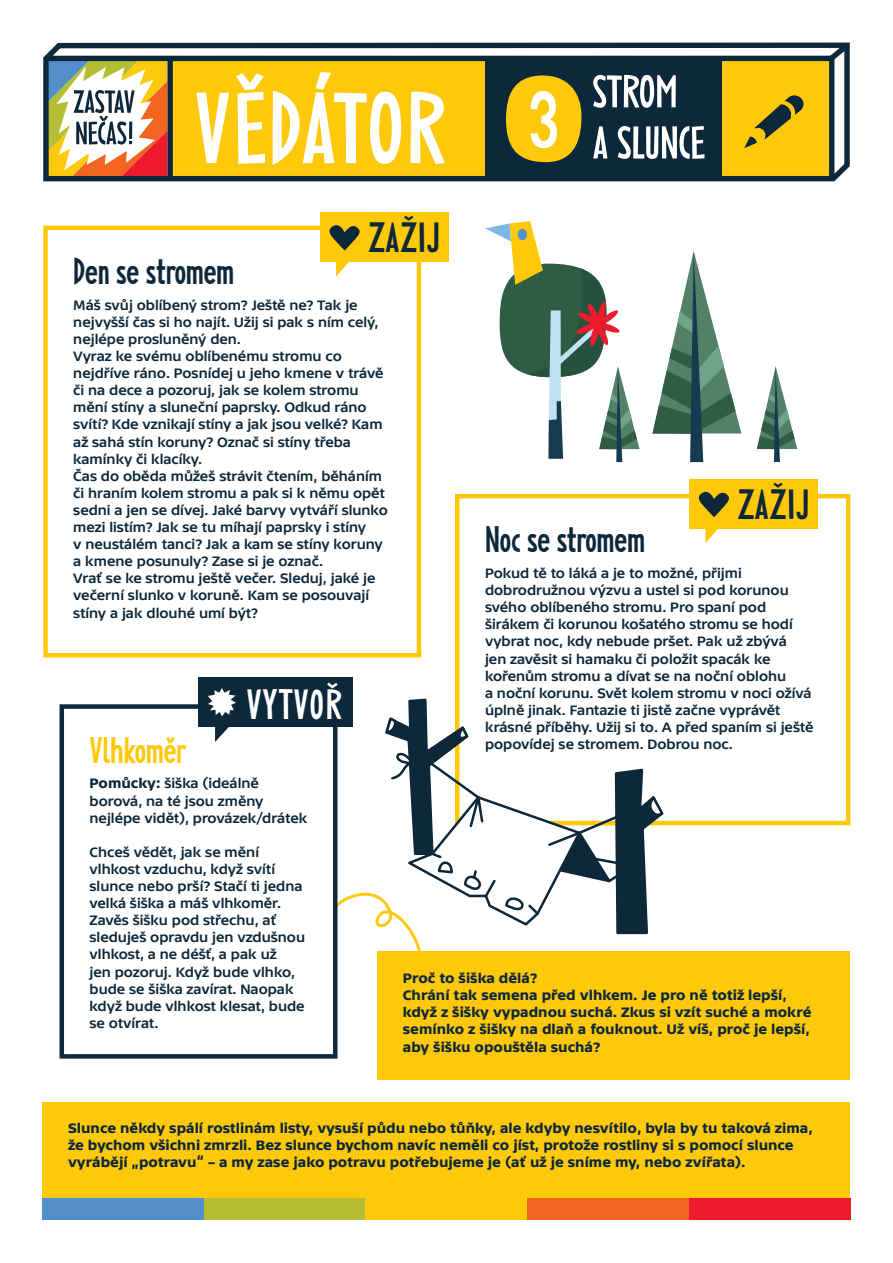
<style>
.page{position:relative;width:893px;height:1263px;background:#fff}
.page>*{position:absolute;margin:0;border:0;box-sizing:border-box;transform-origin:0 0}
.t1{font:39px "Cernobil";letter-spacing:.03em;color:#0d273b}
.t2{font:39px "Cernobil";letter-spacing:.03em;color:#fff}
.t3{font:700 34.5px "Cernobil 2021";color:#0d273b}
.t4{font:700 34.5px "Cernobil 2021";color:#fec80b}
.t5{font:14.25px/17.1px "TV Sans Print Med";color:#0d273b}
.t6{font:700 14.25px/17.1px "TV Sans Print";color:#0d273b}
.s1{font-family:"TV Sans Print";font-weight:700}
</style>
<div class="page">
<div style="left:43px;top:226px;width:378px;height:431px;border:4px solid #fec80b"></div>
<div style="left:43px;top:1101px;width:807px;height:97px;background:#fec80b"></div>
<div style="left:377px;top:951px;width:473px;height:129px;background:#fec80b"></div>
<div style="left:43px;top:1198px;width:161px;height:22px;background:#538fcb"></div>
<div style="left:204px;top:1198px;width:162px;height:22px;background:#b4bd34"></div>
<div style="left:366px;top:1198px;width:161px;height:22px;background:#fec80b"></div>
<div style="left:527px;top:1198px;width:162px;height:22px;background:#f36421"></div>
<div style="left:689px;top:1198px;width:161px;height:22px;background:#ee1a2e"></div>
<div style="left:60px;top:704px;width:277px;height:355px;border:4px solid #0d273b"></div>
<div style="left:199px;top:677px;width:154px;height:50px;background:#0d273b"></div>
<svg style="left:208px;top:688px;width:28px;height:28px"></svg>
<svg style="left:215px;top:727px;width:14px;height:15px"></svg>
<svg style="left:43px;top:42px;width:807px;height:140px"></svg>
<svg style="left:593px;top:75px;width:111px;height:84px"></svg>
<svg style="left:757px;top:366px;width:40px;height:96px"></svg>
<svg style="left:652px;top:251px;width:89px;height:211px"></svg>
<svg style="left:485px;top:221px;width:155px;height:241px"></svg>
<div style="left:455px;top:494px;width:395px;height:331px;border:4px solid #fec80b"></div>
<div style="left:690px;top:479px;width:128px;height:49px;background:#fec80b"></div>
<svg style="left:705px;top:528px;width:17px;height:15px"></svg>
<svg style="left:698px;top:491px;width:31px;height:26px"></svg>
<div style="left:320px;top:212px;width:129px;height:49px;background:#fec80b"></div>
<svg style="left:336px;top:261px;width:17px;height:16px"></svg>
<svg style="left:329px;top:225px;width:31px;height:25px"></svg>
<svg style="left:334px;top:697px;width:331px;height:258px"></svg>
<h1 class="t1" style="left:368px;top:214px;width:74px">ZAŽIJ</h1>
<h2 class="t3" style="left:73px;top:250px;width:162px">Den se stromem</h2>
<p class="t5" style="left:73px;top:296px;width:316px">Máš svůj oblíbený strom? Ještě ne? Tak je nejvyšší čas si ho najít. Užij si pak s ním celý, nejlépe prosluněný den.<br>Vyraz ke svému oblíbenému stromu co nejdříve ráno. Posnídej u jeho kmene v trávě či na dece a pozoruj, jak se kolem stromu mění stíny a sluneční paprsky. Odkud ráno svítí? Kde vznikají stíny a jak jsou velké? Kam až sahá stín koruny? Označ si stíny třeba kamínky či klacíky.<br>Čas do oběda můžeš strávit čtením, běháním či hraním kolem stromu a pak si k němu opět sedni a jen se dívej. Jaké barvy vytváří slunko mezi listím? Jak se tu míhají paprsky i stíny<br>v neustálém tanci? Jak a kam se stíny koruny a kmene posunuly? Zase si je označ.<br>Vrať se ke stromu ještě večer. Sleduj, jaké je večerní slunko v koruně. Kam se posouvají stíny a jak dlouhé umí být?</p>
<h1 class="t2" style="left:247px;top:680px;width:97px">VYTVOŘ</h1>
<h2 class="t4" style="left:90px;top:729px;width:98px">Vlhkoměr</h2>
<p class="t5" style="left:90px;top:775px;width:219px"><span class="s1">Pomůcky:</span> šiška (ideálně borová, na té jsou změny nejlépe vidět), provázek/drátek</p>
<p class="t5" style="left:90px;top:843px;width:217px">Chceš vědět, jak se mění vlhkost vzduchu, když svítí slunce nebo prší? Stačí ti jedna velká šiška a máš vlhkoměr.<br>Zavěs šišku pod střechu, ať sleduješ opravdu jen vzdušnou vlhkost, a ne déšť, a pak už<br>jen pozoruj. Když bude vlhko, bude se šiška zavírat. Naopak když bude vlhkost klesat, bude se otvírat.</p>
<h1 class="t1" style="left:738px;top:480px;width:74px">ZAŽIJ</h1>
<h2 class="t3" style="left:485px;top:518px;width:161px">Noc se stromem</h2>
<p class="t5" style="left:485px;top:564px;width:330px">Pokud tě to láká a je to možné, přijmi dobrodružnou výzvu a ustel si pod korunou svého oblíbeného stromu. Pro spaní pod širákem či korunou košatého stromu se hodí vybrat noc, kdy nebude pršet. Pak už zbývá<br>jen zavěsit si hamaku či položit spacák ke kořenům stromu a dívat se na noční oblohu<br>a noční korunu. Svět kolem stromu v noci ožívá úplně jinak. Fantazie ti jistě začne vyprávět krásné příběhy. Užij si to. A před spaním si ještě popovídej se stromem. Dobrou noc.</p>
<p class="t6" style="left:403px;top:969px;width:410px">Proč to šiška dělá?<br>Chrání tak semena před vlhkem. Je pro ně totiž lepší, když z šišky vypadnou suchá. Zkus si vzít suché a mokré semínko z šišky na dlaň a fouknout. Už víš, proč je lepší, aby šišku opouštěla suchá?</p>
<p class="t6" style="left:68px;top:1119px;width:746px">Slunce někdy spálí rostlinám listy, vysuší půdu nebo tůňky, ale kdyby nesvítilo, byla by tu taková zima, že bychom všichni zmrzli. Bez slunce bychom navíc neměli co jíst, protože rostliny si s pomocí slunce vyrábějí „potravu“ – a my zase jako potravu potřebujeme je (ať už je sníme my, nebo zvířata).</p>
</div>
